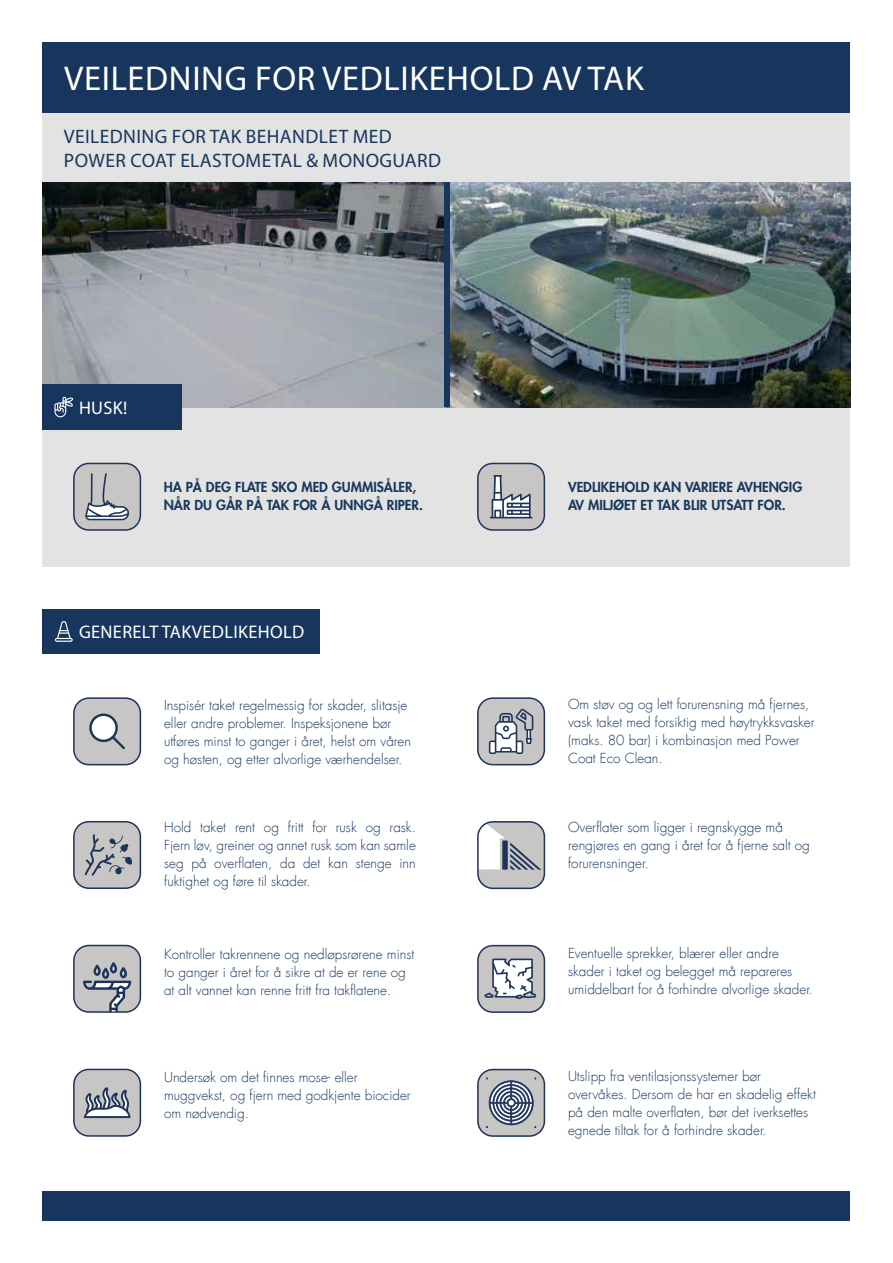
<style>
.page{position:relative;width:893px;height:1263px;background:#fff}
.page>*{position:absolute;margin:0;border:0;box-sizing:border-box;transform-origin:0 0}
.t1{font:34.5px "Myriad Pro";letter-spacing:.02em;color:#fff}
.t2{font:19.5px/24px "Myriad Pro";letter-spacing:.02em;color:#18365d}
.t3{font:18.3px "Myriad Pro";letter-spacing:.02em;color:#fff}
.t4{font:300 13.5px/18px "Futura LT";color:#19385f}
.t5{font:800 13.5px/18px "Futura LT";color:#19385f}
</style>
<div class="page">
<div style="left:43px;top:43px;width:807px;height:71px;background:#18365d"></div>
<div style="left:43px;top:1191px;width:807px;height:29px;background:#18365d"></div>
<div style="left:43px;top:114px;width:807px;height:69px;background:#e3e3e3"></div>
<div style="left:43px;top:407px;width:807px;height:159px;background:#e3e3e3"></div>
<img style="left:43px;top:183px;width:401px;height:224px">
<img style="left:449px;top:183px;width:401px;height:224px">
<svg style="left:73px;top:463px;width:68px;height:68px;background:#b1b4b9"></svg>
<svg style="left:477px;top:463px;width:68px;height:68px;background:#adb1b7"></svg>
<div style="left:43px;top:384px;width:139px;height:46px;background:#18365d"></div>
<div style="left:43px;top:609px;width:277px;height:45px;background:#18365d"></div>
<svg style="left:73px;top:697px;width:68px;height:68px;background:#b9bbbf"></svg>
<svg style="left:477px;top:697px;width:68px;height:68px;background:#b0b4ba"></svg>
<svg style="left:73px;top:821px;width:68px;height:68px;background:#aeb0b6"></svg>
<svg style="left:477px;top:821px;width:68px;height:68px"></svg>
<div style="left:502px;top:840px;width:6px;height:30px;background:#1d3359"></div>
<svg style="left:73px;top:945px;width:68px;height:68px;background:#a8acb3"></svg>
<svg style="left:477px;top:945px;width:68px;height:68px"></svg>
<svg style="left:73px;top:1069px;width:68px;height:68px;background:#aeb1b8"></svg>
<svg style="left:477px;top:1069px;width:68px;height:68px;background:#a0a6b0"></svg>
<svg style="left:54px;top:397px;width:20px;height:20px"></svg>
<svg style="left:55px;top:621px;width:18px;height:21px"></svg>
<div style="left:444px;top:183px;width:5px;height:224px;background:#18365d"></div>
<h1 class="t1" style="left:64px;top:57px;width:581px">VEILEDNING FOR VEDLIKEHOLD AV TAK</h1>
<h2 class="t2" style="left:64px;top:125px;width:379px">VEILEDNING FOR TAK BEHANDLET MED<br>POWER COAT ELASTOMETAL &amp; MONOGUARD</h2>
<h3 class="t3" style="left:79px;top:396px;width:50px">HUSK!</h3>
<p class="t5" style="left:164px;top:478px;width:261px">HA PÅ DEG FLATE SKO MED GUMMISÅLER,<br>NÅR DU GÅR PÅ TAK FOR Å UNNGÅ RIPER.</p>
<h3 class="t3" style="left:79px;top:621px;width:227px">GENERELT TAKVEDLIKEHOLD</h3>
<p class="t4" style="left:164px;top:696px;width:249px">Inspisér taket regelmessig for skader, slitasje eller andre problemer. Inspeksjonene bør utføres minst to ganger i året, helst om våren og høsten, og etter alvorlige værhendelser.</p>
<p class="t4" style="left:164px;top:819px;width:253px;text-align:justify">Hold taket rent og fritt for rusk og rask.<br>Fjern løv, greiner og annet rusk som kan samle seg på overflaten, da det kan stenge inn fuktighet og føre til skader.</p>
<p class="t4" style="left:164px;top:945px;width:252px">Kontroller takrennene og nedløpsrørene minst to ganger i året for å sikre at de er rene og at alt vannet kan renne fritt fra takflatene.</p>
<p class="t4" style="left:164px;top:1069px;width:248px">Undersøk om det finnes mose- eller muggvekst, og fjern med godkjente biocider om nødvendig.</p>
<p class="t5" style="left:568px;top:478px;width:236px">VEDLIKEHOLD KAN VARIERE AVHENGIG<br>AV MILJØET ET TAK BLIR UTSATT FOR.</p>
<p class="t4" style="left:568px;top:695px;width:248px">Om støv og og lett forurensning må fjernes, vask taket med forsiktig med høytrykksvasker (maks. 80 bar) i kombinasjon med Power Coat Eco Clean.</p>
<p class="t4" style="left:568px;top:819px;width:243px">Overflater som ligger i regnskygge må rengjøres en gang i året for å fjerne salt og forurensninger.</p>
<p class="t4" style="left:568px;top:945px;width:246px">Eventuelle sprekker, blærer eller andre skader i taket og belegget må repareres umiddelbart for å forhindre alvorlige skader.</p>
<p class="t4" style="left:568px;top:1068px;width:249px">Utslipp fra ventilasjonssystemer bør overvåkes. Dersom de har en skadelig effekt på den malte overflaten, bør det iverksettes egnede tiltak for å forhindre skader.</p>
</div>
